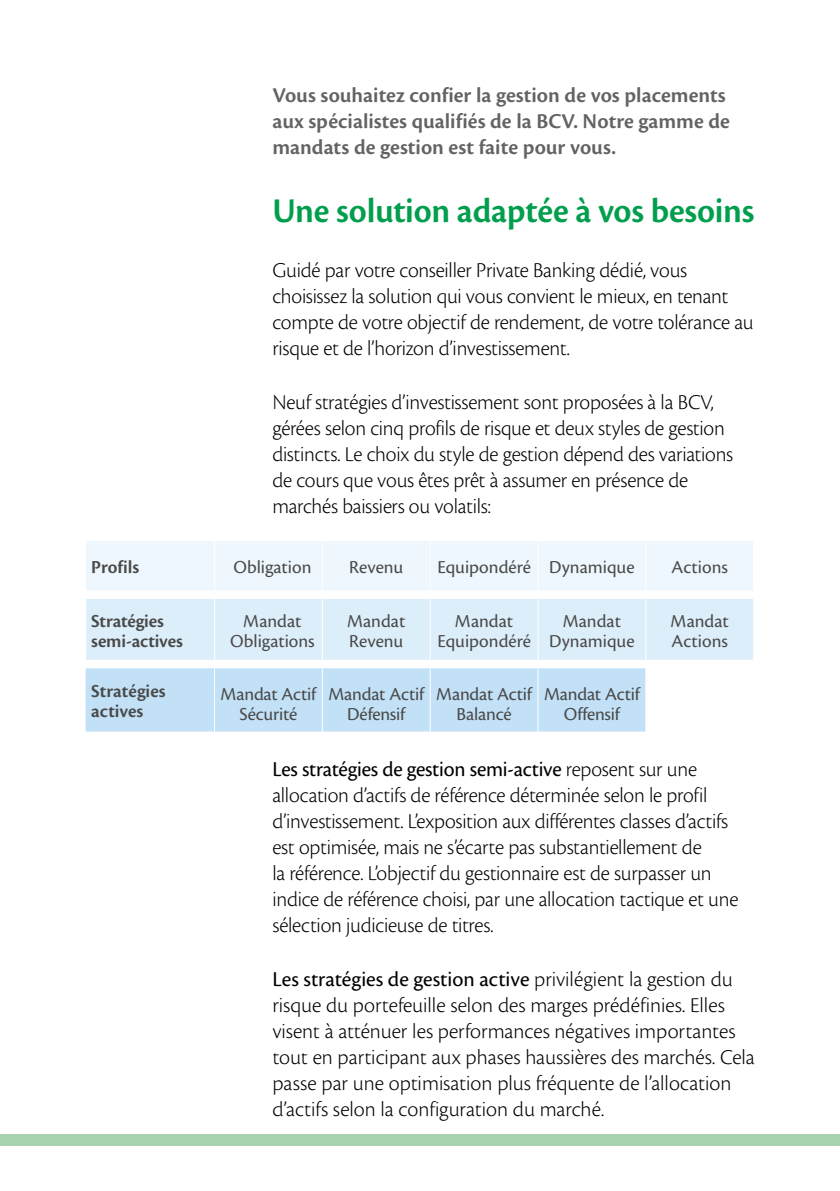
<style>
.page{position:relative;width:840px;height:1191px;background:#fff}
.page>*{position:absolute;margin:0;border:0;box-sizing:border-box;transform-origin:0 0}
.t1{font:600 36px "Cronos Pro";letter-spacing:-.01em;color:#009e4d}
.t2{font:300 22px/26px "Cronos Pro";letter-spacing:-.01em;color:#000}
.t3{font:600 22px/26px "Cronos Pro";color:#646363}
.t4{font:19px/20px "Cronos Pro";color:#4a4a49;text-align:center}
.t5{font:600 19px/20px "Cronos Pro";letter-spacing:-.005em;color:#4a4a49}
.s1{font-weight:400}
</style>
<div class="page">
<div style="left:0;top:1134px;width:839px;height:11px;background:#a8d3af"></div>
<div style="left:86px;top:541px;width:666px;height:49px;background:#eef7fd"></div>
<div style="left:86px;top:599px;width:666px;height:61px;background:#ddeefb"></div>
<div style="left:86px;top:668px;width:559px;height:63px;background:#c2e1f7"></div>
<hr style="left:322px;top:668px;width:1px;height:63px;background:#fff">
<hr style="left:429px;top:668px;width:1px;height:63px;background:#fff">
<hr style="left:537px;top:668px;width:1px;height:63px;background:#fff">
<hr style="left:214px;top:599px;width:1px;height:61px;background:#fff">
<hr style="left:322px;top:599px;width:1px;height:61px;background:#fff">
<hr style="left:429px;top:599px;width:1px;height:61px;background:#fff">
<hr style="left:537px;top:599px;width:1px;height:61px;background:#fff">
<hr style="left:645px;top:599px;width:1px;height:61px;background:#fff">
<hr style="left:214px;top:541px;width:1px;height:49px;background:#fff">
<hr style="left:322px;top:541px;width:1px;height:49px;background:#fff">
<hr style="left:429px;top:541px;width:1px;height:49px;background:#fff">
<hr style="left:537px;top:541px;width:1px;height:49px;background:#fff">
<hr style="left:645px;top:541px;width:1px;height:49px;background:#fff">
<hr style="left:214px;top:668px;width:1px;height:63px;background:#fff">
<p class="t3" style="left:272px;top:83px;width:459px">Vous souhaitez confier la gestion de vos placements aux spécialistes qualifiés de la BCV. Notre gamme de mandats de gestion est faite pour vous.</p>
<h1 class="t1" style="left:272px;top:190px;width:483px">Une solution adaptée à vos besoins</h1>
<p class="t2" style="left:272px;top:257px;width:482px">Guidé par votre conseiller Private Banking dédié, vous choisissez la solution qui vous convient le mieux, en tenant compte de votre objectif de rendement, de votre tolérance au risque et de l’horizon d’investissement.</p>
<p class="t2" style="left:272px;top:389px;width:462px">Neuf stratégies d’investissement sont proposées à la BCV, gérées selon cinq profils de risque et deux styles de gestion distincts. Le choix du style de gestion dépend des variations de cours que vous êtes prêt à assumer en présence de marchés baissiers ou volatils:</p>
<p class="t5" style="left:91px;top:557px;width:50px">Profils</p>
<p class="t4" style="left:233px;top:557px;width:80px">Obligation</p>
<p class="t4" style="left:349px;top:557px;width:56px">Revenu</p>
<p class="t4" style="left:437px;top:557px;width:199px">Equipondéré Dynamique</p>
<p class="t4" style="left:671px;top:557px;width:58px">Actions</p>
<p class="t5" style="left:91px;top:611px;width:93px">Stratégies semi-actives</p>
<p class="t4" style="left:230px;top:611px;width:86px">Mandat<br>Obligations</p>
<p class="t4" style="left:347px;top:611px;width:60px;text-align:left">Mandat<br>Revenu</p>
<p class="t4" style="left:437px;top:611px;width:95px">Mandat<br>Equipondéré</p>
<p class="t4" style="left:549px;top:611px;width:87px">Mandat<br>Dynamique</p>
<p class="t4" style="left:670px;top:611px;width:60px;text-align:left">Mandat<br>Actions</p>
<p class="t5" style="left:91px;top:681px;width:76px">Stratégies actives</p>
<p class="t4" style="left:220px;top:684px;width:97px">Mandat Actif<br>Sécurité</p>
<p class="t4" style="left:328px;top:684px;width:97px">Mandat Actif<br>Défensif</p>
<p class="t4" style="left:436px;top:684px;width:97px">Mandat Actif<br>Balancé</p>
<p class="t4" style="left:543px;top:684px;width:97px">Mandat Actif<br>Offensif</p>
<p class="t2" style="left:272px;top:755px;width:467px"><span class="s1">Les stratégies de gestion semi-active</span> reposent sur une allocation d’actifs de référence déterminée selon le profil d’investissement. L’exposition aux différentes classes d’actifs est optimisée, mais ne s’écarte pas substantiellement de<br>la référence. L’objectif du gestionnaire est de surpasser un indice de référence choisi, par une allocation tactique et une sélection judicieuse de titres.</p>
<p class="t2" style="left:272px;top:966px;width:483px"><span class="s1">Les stratégies de gestion active</span> privilégient la gestion du risque du portefeuille selon des marges prédéfinies. Elles visent à atténuer les performances négatives importantes tout en participant aux phases haussières des marchés. Cela passe par une optimisation plus fréquente de l’allocation d’actifs selon la configuration du marché.</p>
</div>
